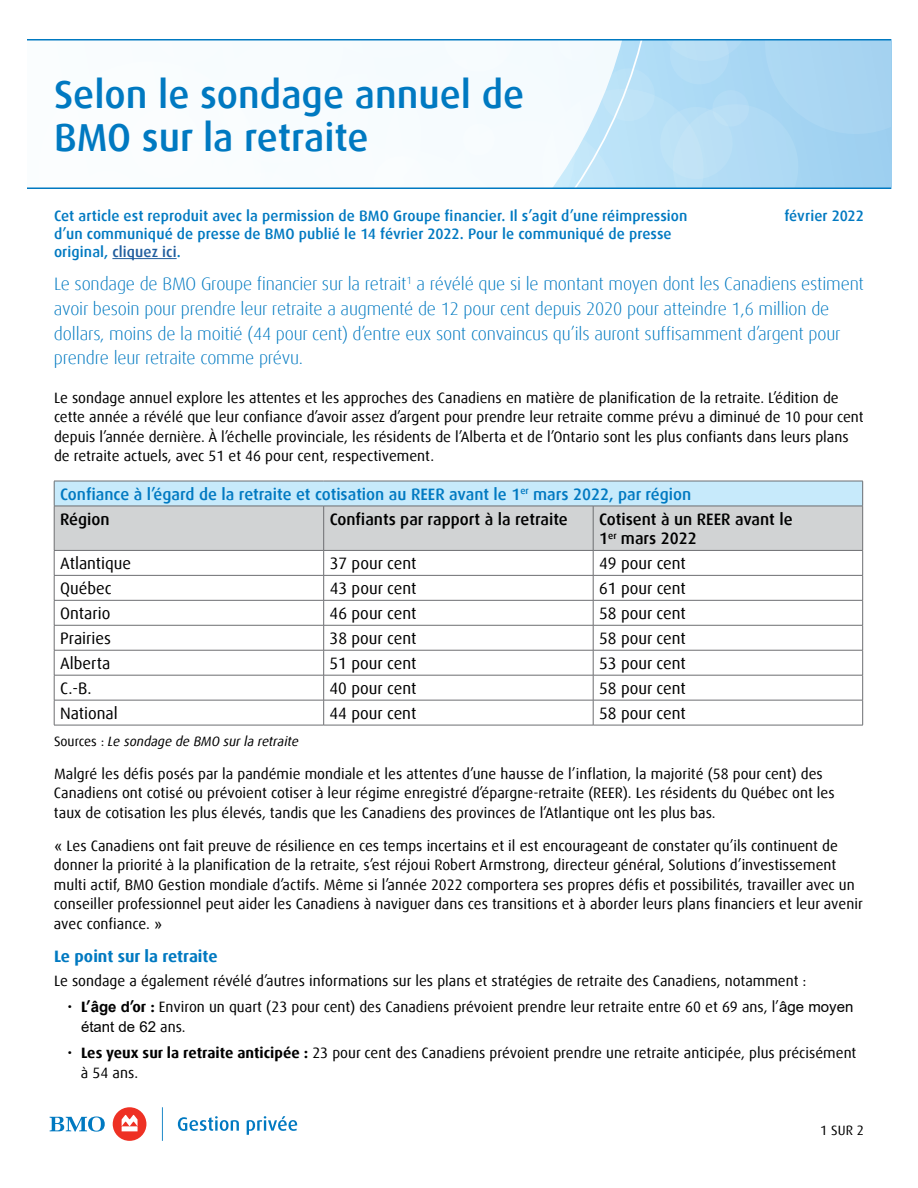
<style>
.page{position:relative;width:918px;height:1188px;background:#fff}
.page>*{position:absolute;margin:0;border:0;box-sizing:border-box;transform-origin:0 0}
.Headline_H1{font:500 39px/43.5px "Dax Offc Pro";color:#0079c1}
.Intro_Copy_Blue_copy{font:300 18px/24.8px "Dax Offc Pro";letter-spacing:-.01em;color:#0079c1}
.Body_Copy_copy{font:16.5px "Dax Offc Pro";color:#000}
.Body_Copy_copy-2{font:500 16.5px "Dax Offc Pro";color:#0079c1}
.Body_Copy_copy-3{font:500 16.5px/19.5px "Dax Offc Pro";color:#000}
.t1{font:700 16.5px "Dax Offc Pro";color:#0079c1}
.Body_Copy_copy-4{font:15px/19.5px "Dax Offc Pro";color:#000}
.Entity_and_Date_P{font:500 15px/18px "Dax Offc Pro";letter-spacing:.005em;color:#0079c1}
.t2{font:italic 13.5px "Dax Offc Pro";color:#000}
.t3{font:13.5px "Dax Offc Pro";color:#000}
.t4{font:300 10.5px "Dax Offc Pro";color:#0079c1}
.s1{color:#215e9e}
.s2{font-style:normal}
.s3{font-family:"Arial"}
.s4{font-weight:700}
.s5{font-family:"Arial";font-weight:700}
</style>
<div class="page">
<svg style="left:657px;top:40px;width:234px;height:148px;background:#abd7f2"></svg>
<svg style="left:27px;top:40px;width:630px;height:148px"></svg>
<hr style="left:27px;top:39px;width:864px;height:1px;background:#0079c1">
<hr style="left:27px;top:188px;width:864px;height:1px;background:#0079c1">
<svg style="left:54px;top:481px;width:809px;height:244px"></svg>
<hr style="left:54px;top:725px;width:270px;height:1px;background:#6d6e71">
<hr style="left:324px;top:725px;width:269px;height:1px;background:#6d6e71">
<hr style="left:593px;top:725px;width:270px;height:1px;background:#6d6e71">
<div style="left:113px;top:1107px;width:33px;height:34px;background:#ee3124;border-radius:50%"></div>
<svg style="left:122px;top:1115px;width:16px;height:16px"></svg>
<svg style="left:178px;top:1116px;width:61px;height:15px"></svg>
<svg style="left:247px;top:1116px;width:50px;height:19px"></svg>
<svg style="left:162px;top:1107px;width:1px;height:34px"></svg>
<svg style="left:50px;top:1117px;width:55px;height:15px"></svg>
<hr style="left:112px;top:258px;width:65px;height:1px;background:#215e9e">
<h1 class="Headline_H1" style="left:54px;top:73px;width:472px">Selon le sondage annuel de<br>BMO sur la retraite</h1>
<p class="Entity_and_Date_P" style="left:54px;top:207px;width:635px">Cet article est reproduit avec la permission de BMO Groupe financier. Il s’agit d’une réimpression d’un communiqué de presse de BMO publié le 14 février 2022. Pour le communiqué de presse original, <span class="s1">cliquez ici</span>.</p>
<p class="Entity_and_Date_P" style="left:784px;top:207px;width:81px">février 2022</p>
<p class="Intro_Copy_Blue_copy" style="left:54px;top:271px;width:812px;text-indent:363px">a révélé que si le montant moyen dont les Canadiens estiment avoir besoin pour prendre leur retraite a augmenté de 12 pour cent depuis 2020 pour atteindre 1,6 million de dollars, moins de la moitié (44 pour cent) d’entre eux sont convaincus qu’ils auront suffisamment d’argent pour prendre leur retraite comme prévu.</p>
<p class="Body_Copy_copy-4" style="left:54px;top:388px;width:811px">Le sondage annuel explore les attentes et les approches des Canadiens en matière de planification de la retraite. L’édition de cette année a révélé que leur confiance d’avoir assez d’argent pour prendre leur retraite comme prévu a diminué de 10 pour cent depuis l’année dernière. À l’échelle provinciale, les résidents de l’Alberta et de l’Ontario sont les plus confiants dans leurs plans de retraite actuels, avec 51 et 46 pour cent, respectivement.</p>
<p class="Body_Copy_copy-2" style="left:60px;top:484px;width:633px">Confiance à l’égard de la retraite et cotisation au REER avant le 1<sup>er</sup> mars 2022, par région</p>
<p class="Body_Copy_copy-3" style="left:60px;top:510px;width:51px">Région</p>
<p class="Body_Copy_copy-3" style="left:330px;top:510px;width:240px">Confiants par rapport à la retraite</p>
<p class="Body_Copy_copy-3" style="left:599px;top:510px;width:195px">Cotisent à un REER avant le<br>1<sup>er</sup> mars 2022</p>
<p class="Body_Copy_copy" style="left:60px;top:553px;width:73px">Atlantique</p>
<p class="Body_Copy_copy" style="left:330px;top:553px;width:88px">37 pour cent</p>
<p class="Body_Copy_copy" style="left:599px;top:553px;width:88px">49 pour cent</p>
<p class="Body_Copy_copy" style="left:60px;top:578px;width:53px">Québec</p>
<p class="Body_Copy_copy" style="left:330px;top:578px;width:88px">43 pour cent</p>
<p class="Body_Copy_copy" style="left:599px;top:578px;width:88px">61 pour cent</p>
<p class="Body_Copy_copy" style="left:60px;top:603px;width:52px">Ontario</p>
<p class="Body_Copy_copy" style="left:330px;top:603px;width:88px">46 pour cent</p>
<p class="Body_Copy_copy" style="left:599px;top:603px;width:88px">58 pour cent</p>
<p class="Body_Copy_copy" style="left:60px;top:628px;width:52px">Prairies</p>
<p class="Body_Copy_copy" style="left:330px;top:628px;width:88px">38 pour cent</p>
<p class="Body_Copy_copy" style="left:599px;top:628px;width:88px">58 pour cent</p>
<p class="Body_Copy_copy" style="left:60px;top:653px;width:52px">Alberta</p>
<p class="Body_Copy_copy" style="left:330px;top:653px;width:88px">51 pour cent</p>
<p class="Body_Copy_copy" style="left:599px;top:653px;width:88px">53 pour cent</p>
<p class="Body_Copy_copy" style="left:60px;top:678px;width:33px">C.-B.</p>
<p class="Body_Copy_copy" style="left:330px;top:678px;width:88px">40 pour cent</p>
<p class="Body_Copy_copy" style="left:599px;top:678px;width:88px">58 pour cent</p>
<p class="Body_Copy_copy" style="left:60px;top:703px;width:59px">National</p>
<p class="Body_Copy_copy" style="left:330px;top:703px;width:88px">44 pour cent</p>
<p class="Body_Copy_copy" style="left:599px;top:703px;width:88px">58 pour cent</p>
<p class="t2" style="left:54px;top:732px;width:246px"><span class="s2">Sources :</span> Le sondage de BMO sur la retraite</p>
<p class="Body_Copy_copy-4" style="left:54px;top:764px;width:782px">Malgré les défis posés par la pandémie mondiale et les attentes d’une hausse de l’inflation, la majorité (58 pour cent) des<br>Canadiens ont cotisé ou prévoient cotiser à leur régime enregistré d’épargne-retraite (REER). Les résidents du Québec ont les taux de cotisation les plus élevés, tandis que les Canadiens des provinces de l’Atlantique ont les plus bas.</p>
<p class="Body_Copy_copy-4" style="left:54px;top:836px;width:810px"><span class="s3">«</span> Les Canadiens ont fait preuve de résilience en ces temps incertains et il est encourageant de constater qu’ils continuent de donner la priorité à la planification de la retraite, s’est réjoui Robert Armstrong, directeur général, Solutions d’investissement multi actif, BMO Gestion mondiale d’actifs. Même si l’année 2022 comportera ses propres défis et possibilités, travailler avec un conseiller professionnel peut aider les Canadiens à naviguer dans ces transitions et à aborder leurs plans financiers et leur avenir avec confiance. <span class="s3">»</span></p>
<h2 class="t1" style="left:54px;top:946px;width:165px">Le point sur la retraite</h2>
<p class="Body_Copy_copy-4" style="left:54px;top:971px;width:754px">Le sondage a également révélé d’autres informations sur les plans et stratégies de retraite des Canadiens, notamment :</p>
<p class="Body_Copy_copy-4" style="left:81px;top:998px;width:774px;text-indent:-14px">• <span class="s4">L’</span><span class="s5">âge d</span><span class="s4">’or :</span> Environ un quart (23 pour cent) des Canadiens prévoient prendre leur retraite entre 60 et 69 ans, l’<span class="s3">âge moyen étant de 62</span> ans.</p>
<p class="Body_Copy_copy-4" style="left:81px;top:1043px;width:777px;text-indent:-13px">• <span class="s4">Les yeux sur la retraite anticipée :</span> 23 pour cent des Canadiens prévoient prendre une retraite anticipée, plus précisément à 54 ans.</p>
<p class="Intro_Copy_Blue_copy" style="left:54px;top:271px;width:354px">Le sondage de BMO Groupe financier sur la retrait</p>
<p class="t4" style="left:407px;top:274px;width:7px">1</p>
<p class="t3" style="left:820px;top:1121px;width:45px">1 SUR 2</p>
</div>
